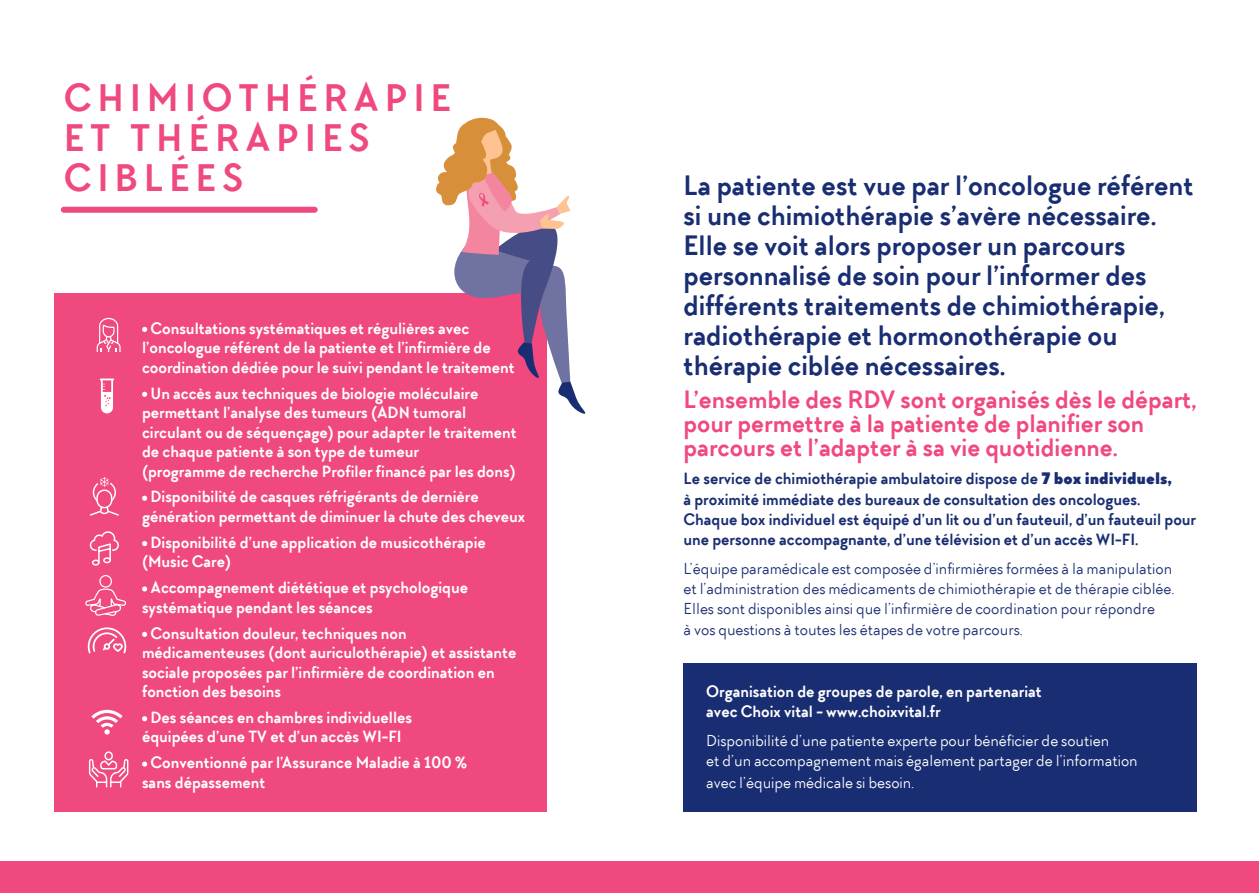
<style>
.page{position:relative;width:1259px;height:893px;background:#fff}
.page>*{position:absolute;margin:0;border:0;box-sizing:border-box;transform-origin:0 0}
.t1{font:700 39px "TT Chocolates";letter-spacing:.15em;color:#f0497e}
.t2{font:700 28.5px/30px "TT Chocolates";color:#192d72}
.t3{font:700 25.5px/24px "TT Chocolates";color:#f0497e}
.t4{font:700 16.5px/19.5px "TT Chocolates";color:#fff}
.t5{font:16.5px/20.2px "TT Chocolates";color:#192d72}
.t6{font:700 16.5px/20.2px "TT Chocolates";color:#192d72}
.t7{font:16.5px/21px "TT Chocolates";color:#fff}
.s1{font-weight:900}
</style>
<div class="page">
<div style="left:54px;top:293px;width:492px;height:519px;background:#f0497e"></div>
<div style="left:64px;top:207px;width:251px;height:6px;background:#f0497e"></div>
<div style="left:0;top:861px;width:1259px;height:32px;background:#f0497e"></div>
<svg style="left:97px;top:318px;width:24px;height:34px"></svg>
<svg style="left:90px;top:477px;width:29px;height:39px"></svg>
<svg style="left:85px;top:531px;width:41px;height:85px"></svg>
<svg style="left:87px;top:627px;width:40px;height:27px"></svg>
<div style="left:104px;top:643px;width:6px;height:7px;border:2px solid #fff;border-radius:50%"></div>
<svg style="left:91px;top:710px;width:32px;height:25px"></svg>
<svg style="left:89px;top:751px;width:39px;height:36px"></svg>
<svg style="left:142px;top:327px;width:5px;height:5px"></svg>
<svg style="left:142px;top:392px;width:5px;height:5px"></svg>
<svg style="left:142px;top:496px;width:5px;height:5px"></svg>
<svg style="left:142px;top:541px;width:5px;height:5px"></svg>
<svg style="left:142px;top:586px;width:5px;height:5px"></svg>
<svg style="left:142px;top:632px;width:5px;height:5px"></svg>
<svg style="left:142px;top:716px;width:5px;height:5px"></svg>
<svg style="left:142px;top:761px;width:5px;height:6px"></svg>
<svg style="left:436px;top:117px;width:150px;height:298px"></svg>
<svg style="left:100px;top:379px;width:14px;height:34px"></svg>
<div style="left:683px;top:663px;width:514px;height:149px;background:#192d72"></div>
<p class="t1" style="left:64px;top:74px;width:389px">CHIMIOTHÉRAPIE</p>
<p class="t1" style="left:64px;top:114px;width:307px">ET THÉRAPIES</p>
<p class="t1" style="left:64px;top:154px;width:181px">CIBLÉES</p>
<p class="t4" style="left:142px;top:319px;width:374px;text-indent:8px">Consultations systématiques et régulières avec l’oncologue référent de la patiente et l’infirmière de coordination dédiée pour le suivi pendant le traitement</p>
<p class="t4" style="left:142px;top:383px;width:376px;text-indent:8px">Un accès aux techniques de biologie moléculaire permettant l’analyse des tumeurs (ADN tumoral circulant ou de séquençage) pour adapter le traitement de chaque patiente à son type de tumeur<br>(programme de recherche Profiler financé par les dons)</p>
<p class="t4" style="left:142px;top:487px;width:385px;text-indent:8px">Disponibilité de casques réfrigérants de dernière génération permettant de diminuer la chute des cheveux</p>
<p class="t4" style="left:142px;top:533px;width:345px;text-indent:8px">Disponibilité d’une application de musicothérapie (Music Care)</p>
<p class="t4" style="left:142px;top:578px;width:328px;text-indent:8px">Accompagnement diététique et psychologique systématique pendant les séances</p>
<p class="t4" style="left:142px;top:623px;width:376px;text-indent:8px">Consultation douleur, techniques non médicamenteuses (dont auriculothérapie) et assistante sociale proposées par l’infirmière de coordination en fonction des besoins</p>
<p class="t4" style="left:142px;top:708px;width:271px;text-indent:8px">Des séances en chambres individuelles équipées d’une TV et d’un accès WI-FI</p>
<p class="t4" style="left:142px;top:753px;width:326px;text-indent:8px">Conventionné par l’Assurance Maladie à 100 % sans dépassement</p>
<p class="t2" style="left:683px;top:171px;width:511px">La patiente est vue par l’oncologue référent si une chimiothérapie s’avère nécessaire.<br>Elle se voit alors proposer un parcours personnalisé de soin pour l’informer des différents traitements de chimiothérapie, radiothérapie et hormonothérapie ou thérapie ciblée nécessaires.</p>
<p class="t3" style="left:683px;top:387px;width:514px">L’ensemble des RDV sont organisés dès le départ, pour permettre à la patiente de planifier son parcours et l’adapter à sa vie quotidienne.</p>
<p class="t6" style="left:683px;top:469px;width:514px">Le service de chimiothérapie ambulatoire dispose de <span class="s1">7 box individuels,<br></span>à proximité immédiate des bureaux de consultation des oncologues.<br>Chaque box individuel est équipé d’un lit ou d’un fauteuil, d’un fauteuil pour une personne accompagnante, d’une télévision et d’un accès WI-FI.</p>
<p class="t5" style="left:683px;top:558px;width:492px">L’équipe paramédicale est composée d’infirmières formées à la manipulation et l’administration des médicaments de chimiothérapie et de thérapie ciblée.<br>Elles sont disponibles ainsi que l’infirmière de coordination pour répondre<br>à vos questions à toutes les étapes de votre parcours.</p>
<p class="t4" style="left:706px;top:681px;width:337px;line-height:20.2px">Organisation de groupes de parole, en partenariat avec Choix vital - www.choixvital.fr</p>
<p class="t7" style="left:706px;top:730px;width:433px">Disponibilité d’une patiente experte pour bénéficier de soutien<br>et d’un accompagnement mais également partager de l’information avec l’équipe médicale si besoin.</p>
</div>
